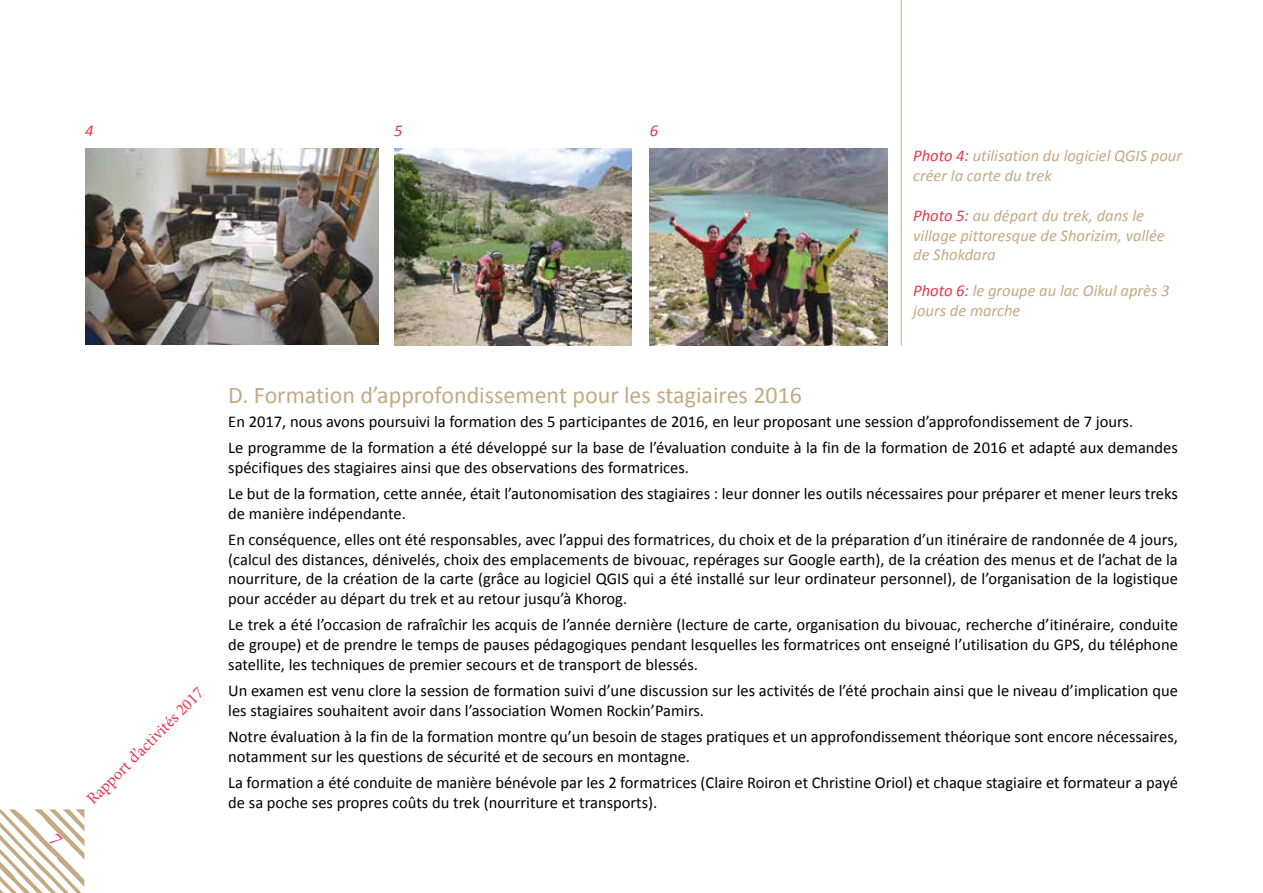
<style>
.page{position:relative;width:1263px;height:893px;background:#fff}
.page>*{position:absolute;margin:0;border:0;box-sizing:border-box;transform-origin:0 0}
.t1{font:24px "Calibri Tj";color:#c3aa84}
.t2{font:16.5px/19.8px "Calibri Tj";color:#000}
.t3{font:italic 16.5px/19.8px "Calibri Tj";color:#c3aa84}
.t4{font:16.5px "Minion Pro";color:#e5374d}
.t5{font:italic 16.5px "Calibri Tj";color:#e5374d}
.s1{color:#e5374d}
</style>
<div class="page">
<img style="left:85px;top:149px;width:293px;height:195px">
<img style="left:394px;top:149px;width:237px;height:197px">
<img style="left:650px;top:149px;width:237px;height:197px">
<hr style="left:900px;top:0;width:2px;height:345px;background:#c3aa84">
<svg style="left:0;top:809px;width:84px;height:84px"></svg>
<p class="t5" style="left:85px;top:120px;width:10px">4</p>
<p class="t5" style="left:394px;top:120px;width:10px">5</p>
<p class="t5" style="left:650px;top:120px;width:10px">6</p>
<p class="t3" style="left:913px;top:145px;width:270px"><span class="s1">Photo 4:</span> utilisation du logiciel QGIS pour créer la carte du trek</p>
<p class="t3" style="left:913px;top:205px;width:253px"><span class="s1">Photo 5:</span> au départ du trek, dans le village pittoresque de Shorizim, vallée de Shokdara</p>
<p class="t3" style="left:913px;top:280px;width:258px"><span class="s1">Photo 6:</span> le groupe au lac Oikul après 3 jours de marche</p>
<p class="t4" style="left:82px;top:794px;width:159px;rotate:-45deg">Rapport d’activités 2017</p>
<h1 class="t1" style="left:228px;top:380px;width:575px">D. Formation d’approfondissement pour les stagiaires 2016</h1>
<p class="t2" style="left:228px;top:407px;width:951px;line-height:26.2px">En 2017, nous avons poursuivi la formation des 5 participantes de 2016, en leur proposant une session d’approfondissement de 7 jours.<br>Le programme de la formation a été développé sur la base de l’évaluation conduite à la fin de la formation de 2016 et adapté aux demandes</p>
<p class="t2" style="left:228px;top:453px;width:951px;line-height:26.2px">spécifiques des stagiaires ainsi que des observations des formatrices.<br>Le but de la formation, cette année, était l’autonomisation des stagiaires : leur donner les outils nécessaires pour préparer et mener leurs treks</p>
<p class="t2" style="left:228px;top:499px;width:951px;line-height:26.2px">de manière indépendante.<br>En conséquence, elles ont été responsables, avec l’appui des formatrices, du choix et de la préparation d’un itinéraire de randonnée de 4 jours,</p>
<p class="t2" style="left:228px;top:548px;width:951px;text-align:justify">(calcul des distances, dénivelés, choix des emplacements de bivouac, repérages sur Google earth), de la création des menus et de l’achat de la nourriture, de la création de la carte (grâce au logiciel QGIS qui a été installé sur leur ordinateur personnel), de l’organisation de la logistique pour accéder au départ du trek et au retour jusqu’à Khorog.</p>
<p class="t2" style="left:228px;top:614px;width:951px;text-align:justify">Le trek a été l’occasion de rafraîchir les acquis de l’année dernière (lecture de carte, organisation du bivouac, recherche d’itinéraire, conduite de groupe) et de prendre le temps de pauses pédagogiques pendant lesquelles les formatrices ont enseigné l’utilisation du GPS, du téléphone satellite, les techniques de premier secours et de transport de blessés.</p>
<p class="t2" style="left:228px;top:680px;width:951px">Un examen est venu clore la session de formation suivi d’une discussion sur les activités de l’été prochain ainsi que le niveau d’implication que les stagiaires souhaitent avoir dans l’association Women Rockin’Pamirs.</p>
<p class="t2" style="left:228px;top:726px;width:951px">Notre évaluation à la fin de la formation montre qu’un besoin de stages pratiques et un approfondissement théorique sont encore nécessaires, notamment sur les questions de sécurité et de secours en montagne.</p>
<p class="t2" style="left:228px;top:772px;width:951px">La formation a été conduite de manière bénévole par les 2 formatrices (Claire Roiron et Christine Oriol) et chaque stagiaire et formateur a payé de sa poche ses propres coûts du trek (nourriture et transports).</p>
</div>
